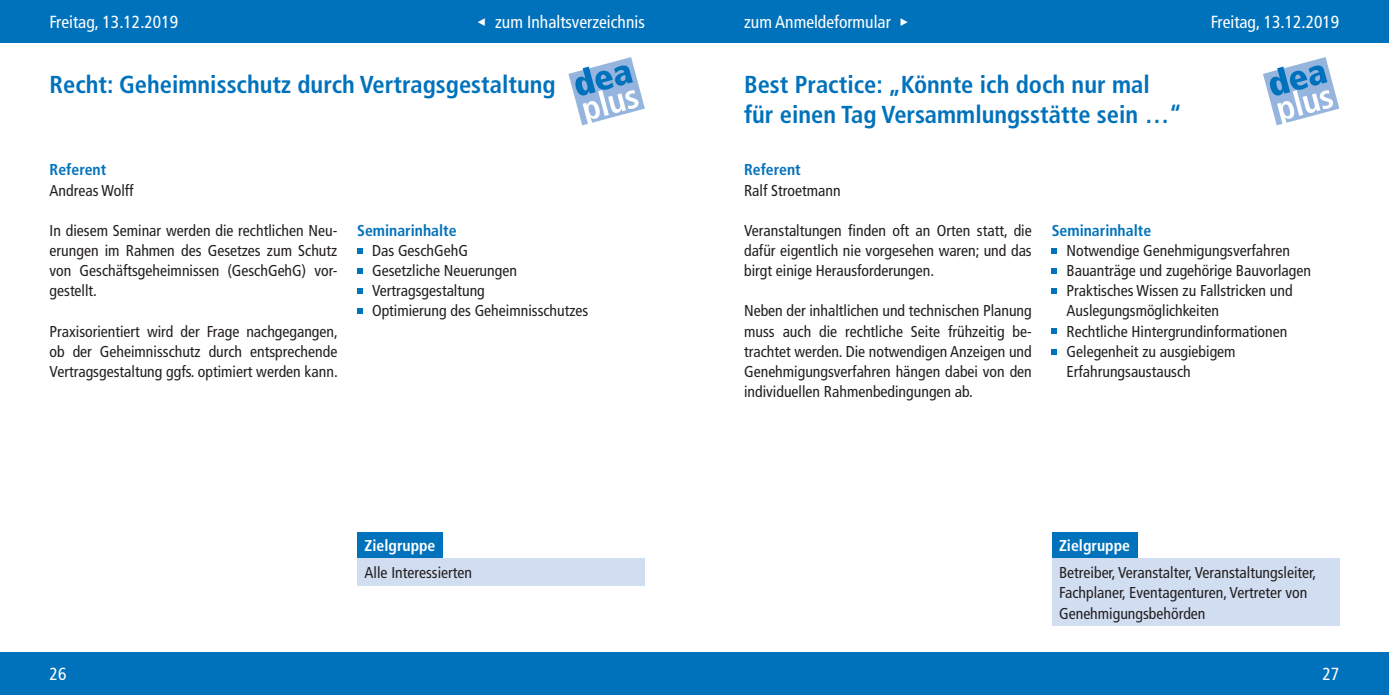
<style>
.page{position:relative;width:1389px;height:695px;background:#fff}
.page>*{position:absolute;margin:0;border:0;box-sizing:border-box;transform-origin:0 0}
.t1{font:700 condensed 24.5px/29.8px "Frutiger LT Std";color:#0072bc}
.t2{font:condensed 17.5px "Frutiger LT Std";color:#fff}
.t3{font:condensed 15.75px/20.1px "Frutiger LT Std";color:#231f20;text-align:justify}
.t4{font:700 condensed 15.75px "Frutiger LT Std";color:#0072bc}
.t5{font:700 condensed 15.75px "Frutiger LT Std";color:#fff}
.s1{font-family:"Corporate S Pro";font-stretch:normal}
</style>
<div class="page">
<div style="left:0;top:652px;width:694px;height:42px;background:#0072bc"></div>
<div style="left:694px;top:652px;width:695px;height:42px;background:#0072bc"></div>
<div style="left:694px;top:0;width:695px;height:42px;background:#0072bc"></div>
<div style="left:0;top:0;width:694px;height:42px;background:#0072bc"></div>
<svg style="left:568px;top:57px;width:77px;height:69px"></svg>
<svg style="left:1263px;top:57px;width:76px;height:69px"></svg>
<svg style="left:357px;top:248px;width:5px;height:5px"></svg>
<svg style="left:357px;top:268px;width:5px;height:5px"></svg>
<svg style="left:357px;top:288px;width:5px;height:6px"></svg>
<svg style="left:357px;top:308px;width:5px;height:6px"></svg>
<svg style="left:1052px;top:248px;width:5px;height:5px"></svg>
<svg style="left:1052px;top:268px;width:5px;height:5px"></svg>
<svg style="left:1052px;top:288px;width:5px;height:6px"></svg>
<svg style="left:1052px;top:329px;width:5px;height:5px"></svg>
<svg style="left:1052px;top:349px;width:5px;height:5px"></svg>
<div style="left:357px;top:532px;width:86px;height:26px;background:#0072bc"></div>
<div style="left:357px;top:558px;width:288px;height:27px;background:#d1def1"></div>
<div style="left:1052px;top:532px;width:85px;height:26px;background:#0072bc"></div>
<div style="left:1052px;top:558px;width:287px;height:68px;background:#d1def1"></div>
<p class="t2" style="left:478px;top:11px;width:169px"><span class="s1">◂</span> zum Inhaltsverzeichnis</p>
<p class="t2" style="left:744px;top:11px;width:166px">zum Anmeldeformular <span class="s1">▸</span></p>
<p class="t2" style="left:50px;top:11px;width:130px">Freitag, 13.12.2019</p>
<p class="t2" style="left:1211px;top:11px;width:130px">Freitag, 13.12.2019</p>
<h1 class="t1" style="left:50px;top:70px;width:508px">Recht: Geheimnisschutz durch Vertragsgestaltung</h1>
<h1 class="t1" style="left:744px;top:70px;width:439px">Best Practice: „Könnte ich doch nur mal für einen Tag Versammlungsstätte sein …“</h1>
<p class="t4" style="left:50px;top:161px;width:58px">Referent</p>
<p class="t3" style="left:50px;top:180px;width:85px">Andreas Wolff</p>
<p class="t4" style="left:744px;top:161px;width:58px">Referent</p>
<p class="t3" style="left:744px;top:180px;width:98px">Ralf Stroetmann</p>
<p class="t3" style="left:50px;top:220px;width:289px">In diesem Seminar werden die rechtlichen Neu&shy;erungen im Rahmen des Gesetzes zum Schutz von Geschäftsgeheimnissen (GeschGehG) vor&shy;gestellt.</p>
<p class="t3" style="left:50px;top:321px;width:290px">Praxisorientiert wird der Frage nachgegangen, ob der Geheimnisschutz durch entsprechende Vertragsgestaltung ggfs. optimiert werden kann.</p>
<p class="t4" style="left:357px;top:221px;width:101px">Seminarinhalte</p>
<p class="t3" style="left:372px;top:240px;width:218px;text-align:left">Das GeschGehG<br>Gesetzliche Neuerungen<br>Vertragsgestaltung<br>Optimierung des Geheimnisschutzes</p>
<p class="t5" style="left:365px;top:536px;width:72px">Zielgruppe</p>
<p class="t3" style="left:365px;top:562px;width:109px">Alle Interessierten</p>
<p class="t3" style="left:744px;top:220px;width:289px">Veranstaltungen finden oft an Orten statt, die dafür eigentlich nie vorgesehen waren; und das birgt einige Herausforderungen.</p>
<p class="t3" style="left:744px;top:301px;width:289px">Neben der inhaltlichen und technischen Planung muss auch die rechtliche Seite frühzeitig be&shy;trachtet werden. Die notwendigen Anzeigen und Genehmigungsverfahren hängen dabei von den individuellen Rahmenbedingungen ab.</p>
<p class="t4" style="left:1052px;top:221px;width:101px">Seminarinhalte</p>
<p class="t3" style="left:1067px;top:240px;width:246px;text-align:left">Notwendige Genehmigungsverfahren Bauanträge und zugehörige Bauvorlagen Praktisches Wissen zu Fallstricken und Auslegungsmöglichkeiten<br>Rechtliche Hintergrundinformationen Gelegenheit zu ausgiebigem Erfahrungsaustausch</p>
<p class="t5" style="left:1059px;top:536px;width:72px">Zielgruppe</p>
<p class="t3" style="left:1059px;top:562px;width:259px;text-align:left">Betreiber, Veranstalter, Veranstaltungsleiter,<br>Fachplaner, Eventagenturen, Vertreter von<br>Genehmigungsbehörden</p>
<p class="t2" style="left:50px;top:664px;width:18px">26</p>
<p class="t2" style="left:1323px;top:664px;width:18px">27</p>
</div>
